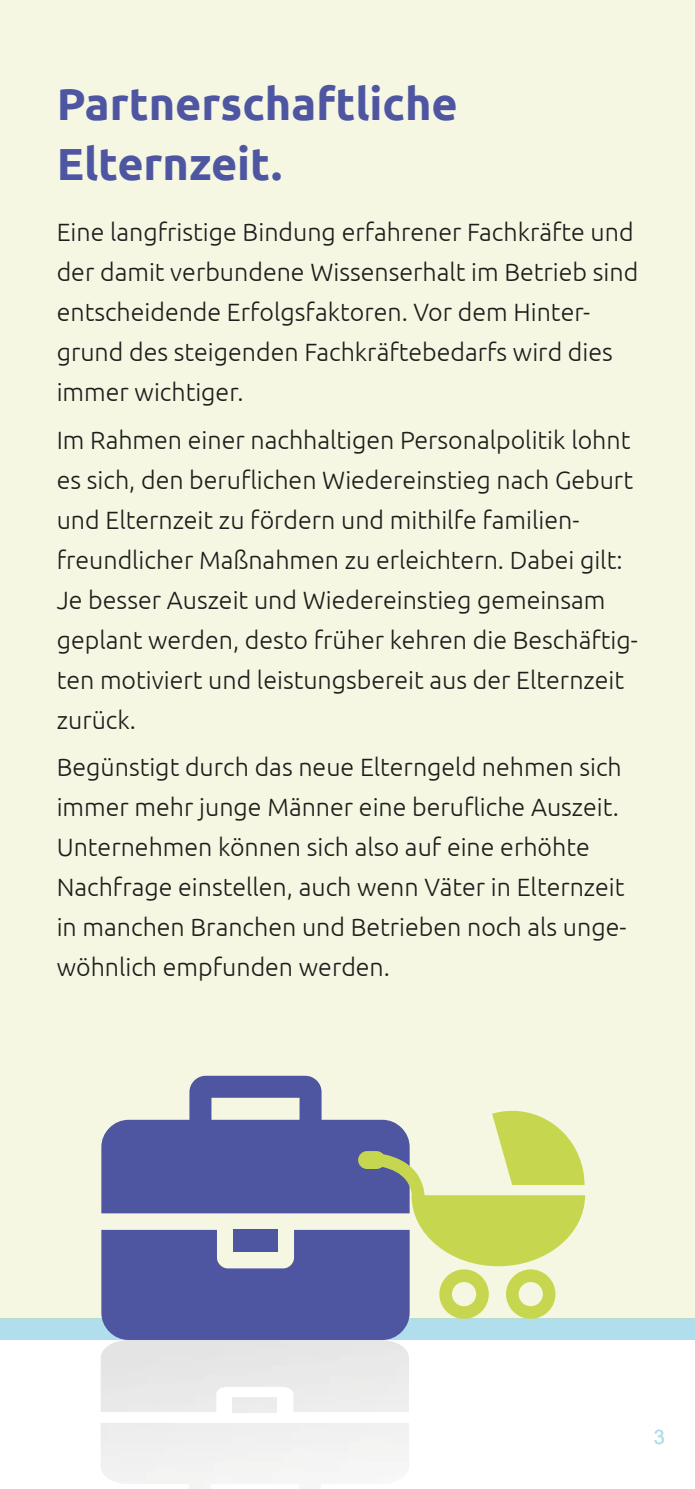
<style>
.page{position:relative;width:695px;height:1489px;background:#fff}
.page>*{position:absolute;margin:0;border:0;box-sizing:border-box;transform-origin:0 0}
.t1{font:700 45px/60px "Ubuntu";color:#4e56a2}
.t2{font:300 25px/40px "Ubuntu";color:#1d1d1b}
.t3{font:20px "Arial";color:#b1deec}
</style>
<div class="page">
<div style="left:0;top:1318px;width:694px;height:21px;background:#b1deec"></div>
<div style="left:0;top:0;width:694px;height:1318px;background:#f5f7e3"></div>
<div style="left:101px;top:1339px;width:308px;height:72px;background:#e9e9e9"></div>
<img style="left:126px;top:1339px;width:258px;height:1px">
<img style="left:233px;top:1397px;width:44px;height:14px">
<svg style="left:189px;top:1075px;width:133px;height:35px;fill:#4e56a2"></svg>
<svg style="left:101px;top:1110px;width:484px;height:229px"></svg>
<h1 class="t1" style="left:57px;top:73px;width:402px">Partnerschaftliche<br>Elternzeit.</h1>
<p class="t2" style="left:57px;top:212px;width:583px">Eine langfristige Bindung erfahrener Fachkräfte und der damit verbundene Wissenserhalt im Betrieb sind entscheidende Erfolgsfaktoren. Vor dem Hinter&shy;grund des steigenden Fachkräftebedarfs wird dies immer wichtiger.</p>
<p class="t2" style="left:57px;top:419px;width:582px">Im Rahmen einer nachhaltigen Personalpolitik lohnt es sich, den beruflichen Wiedereinstieg nach Geburt und Elternzeit zu fördern und mithilfe familien&shy;freundlicher Maßnahmen zu erleichtern. Dabei gilt:<br>Je besser Auszeit und Wiedereinstieg gemeinsam geplant werden, desto früher kehren die Beschäftig&shy;ten motiviert und leistungsbereit aus der Elternzeit zurück.</p>
<p class="t2" style="left:57px;top:746px;width:571px">Begünstigt durch das neue Elterngeld nehmen sich immer mehr junge Männer eine berufliche Auszeit.<br>Unternehmen können sich also auf eine erhöhte Nachfrage einstellen, auch wenn Väter in Elternzeit in manchen Branchen und Betrieben noch als unge&shy;wöhnlich empfunden werden.</p>
<p class="t3" style="left:653px;top:1422px;width:13px">3</p>
</div>
